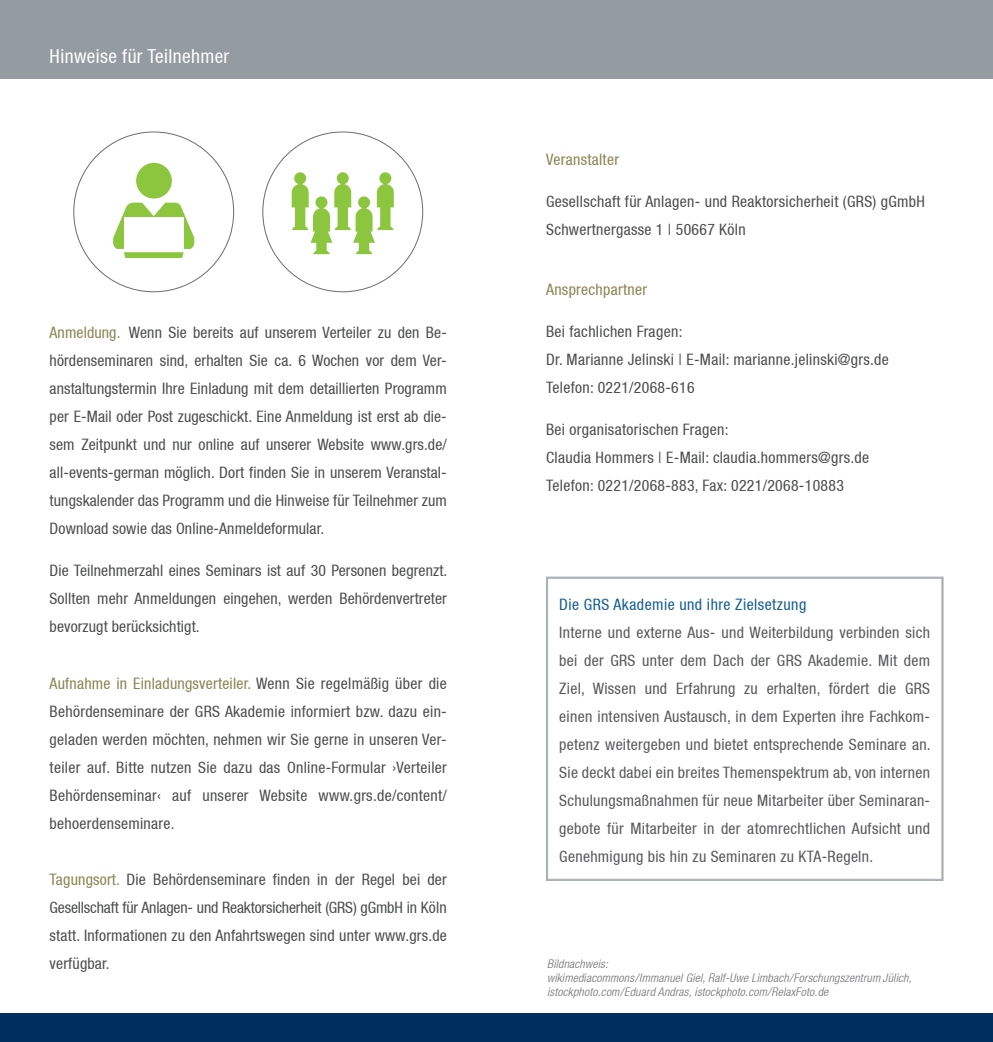
<style>
.page{position:relative;width:993px;height:1042px;background:#fff}
.page>*{position:absolute;margin:0;border:0;box-sizing:border-box;transform-origin:0 0}
.t1{font:condensed 19.25px "Helvetica Neue LT";letter-spacing:.02em;color:#fff}
.t2{font:condensed 15.75px/28px "Helvetica Neue LT";letter-spacing:.02em;color:#4b4c4d;text-align:justify}
.t3{font:condensed 15.75px/28px "Helvetica Neue LT";letter-spacing:.02em;color:#57585a;text-align:justify}
.t4{font:condensed 15.75px "Helvetica Neue LT";letter-spacing:.03em;color:#125c94}
.t5{font:condensed 15.75px "Helvetica Neue LT";letter-spacing:.02em;color:#888451}
.t6{font:italic 300 condensed 11.9px/14.3px "Helvetica Neue LT";letter-spacing:.02em;color:#6c6d70}
.s1{color:#888451}
</style>
<div class="page">
<div style="left:0;top:0;width:992px;height:78px;background:#959ca1"></div>
<div style="left:0;top:1013px;width:992px;height:29px;background:#002e5e"></div>
<div style="left:136px;top:163px;width:36px;height:36px;background:#8cc63e;border-radius:50%"></div>
<svg style="left:113px;top:202px;width:82px;height:56px"></svg>
<svg style="left:291px;top:172px;width:102px;height:82px"></svg>
<svg style="left:546px;top:576px;width:397px;height:305px"></svg>
<div style="left:546px;top:577px;width:396px;height:303px;border:1px solid #a8aeb3"></div>
<p class="t1" style="left:50px;top:45px;width:181px">Hinweise für Teilnehmer</p>
<p class="t2" style="left:50px;top:319px;width:398px"><span class="s1">Anmeldung.</span> Wenn Sie bereits auf unserem Verteiler zu den Be&shy;hördenseminaren sind, erhalten Sie ca. 6 Wochen vor dem Ver&shy;anstaltungstermin Ihre Einladung mit dem detaillierten Programm per E-Mail oder Post zugeschickt. Eine Anmeldung ist erst ab die&shy;sem Zeitpunkt und nur online auf unserer Website www.grs.de/ all-events-german möglich. Dort finden Sie in unserem Veranstal&shy;tungskalender das Programm und die Hinweise für Teilnehmer zum Download sowie das Online-Anmeldeformular.</p>
<p class="t2" style="left:50px;top:557px;width:399px">Die Teilnehmerzahl eines Seminars ist auf 30 Personen begrenzt.<br>Sollten mehr Anmeldungen eingehen, werden Behördenvertreter bevorzugt berücksichtigt.</p>
<p class="t2" style="left:50px;top:669px;width:398px"><span class="s1">Aufnahme in Einladungsverteiler.</span> Wenn Sie regelmäßig über die Behördenseminare der GRS Akademie informiert bzw. dazu ein&shy;geladen werden möchten, nehmen wir Sie gerne in unseren Ver&shy;teiler auf. Bitte nutzen Sie dazu das Online-Formular ›Verteiler Behördenseminar‹ auf unserer Website www.grs.de/content/ behoerdenseminare.</p>
<p class="t2" style="left:50px;top:865px;width:398px"><span class="s1">Tagungsort.</span> Die Behördenseminare finden in der Regel bei der Gesellschaft für Anlagen- und Reaktorsicherheit (GRS) gGmbH in Köln statt. Informationen zu den Anfahrtswegen sind unter www.grs.de verfügbar.</p>
<p class="t5" style="left:546px;top:150px;width:74px">Veranstalter</p>
<p class="t2" style="left:546px;top:187px;width:380px">Gesellschaft für Anlagen- und Reaktorsicherheit (GRS) gGmbH<br>Schwertnergasse 1 | 50667 Köln</p>
<p class="t5" style="left:546px;top:280px;width:102px">Ansprechpartner</p>
<p class="t2" style="left:546px;top:317px;width:344px;text-align:left">Bei fachlichen Fragen:<br>Dr. Marianne Jelinski | E-Mail: marianne.jelinski@grs.de<br>Telefon: 0221/2068-616</p>
<p class="t2" style="left:546px;top:415px;width:324px;text-align:left">Bei organisatorischen Fragen:<br>Claudia Hommers | E-Mail: claudia.hommers@grs.de<br>Telefon: 0221/2068-883, Fax: 0221/2068-10883</p>
<p class="t4" style="left:559px;top:595px;width:248px">Die GRS Akademie und ihre Zielsetzung</p>
<p class="t3" style="left:559px;top:618px;width:373px">Interne und externe Aus- und Weiterbildung verbinden sich bei der GRS unter dem Dach der GRS Akademie. Mit dem Ziel, Wissen und Erfahrung zu erhalten, fördert die GRS einen intensiven Austausch, in dem Experten ihre Fachkom&shy;petenz weitergeben und bietet entsprechende Seminare an.<br>Sie deckt dabei ein breites Themenspektrum ab, von internen Schulungsmaßnahmen für neue Mitarbeiter über Seminaran&shy;gebote für Mitarbeiter in der atomrechtlichen Aufsicht und Genehmigung bis hin zu Seminaren zu KTA-Regeln.</p>
<p class="t6" style="left:547px;top:956px;width:366px">Bildnachweis:<br>wikimediacommons/Immanuel Giel, Ralf-Uwe Limbach/Forschungszentrum Jülich, istockphoto.com/Eduard Andras, istockphoto.com/RelaxFoto.de</p>
</div>
